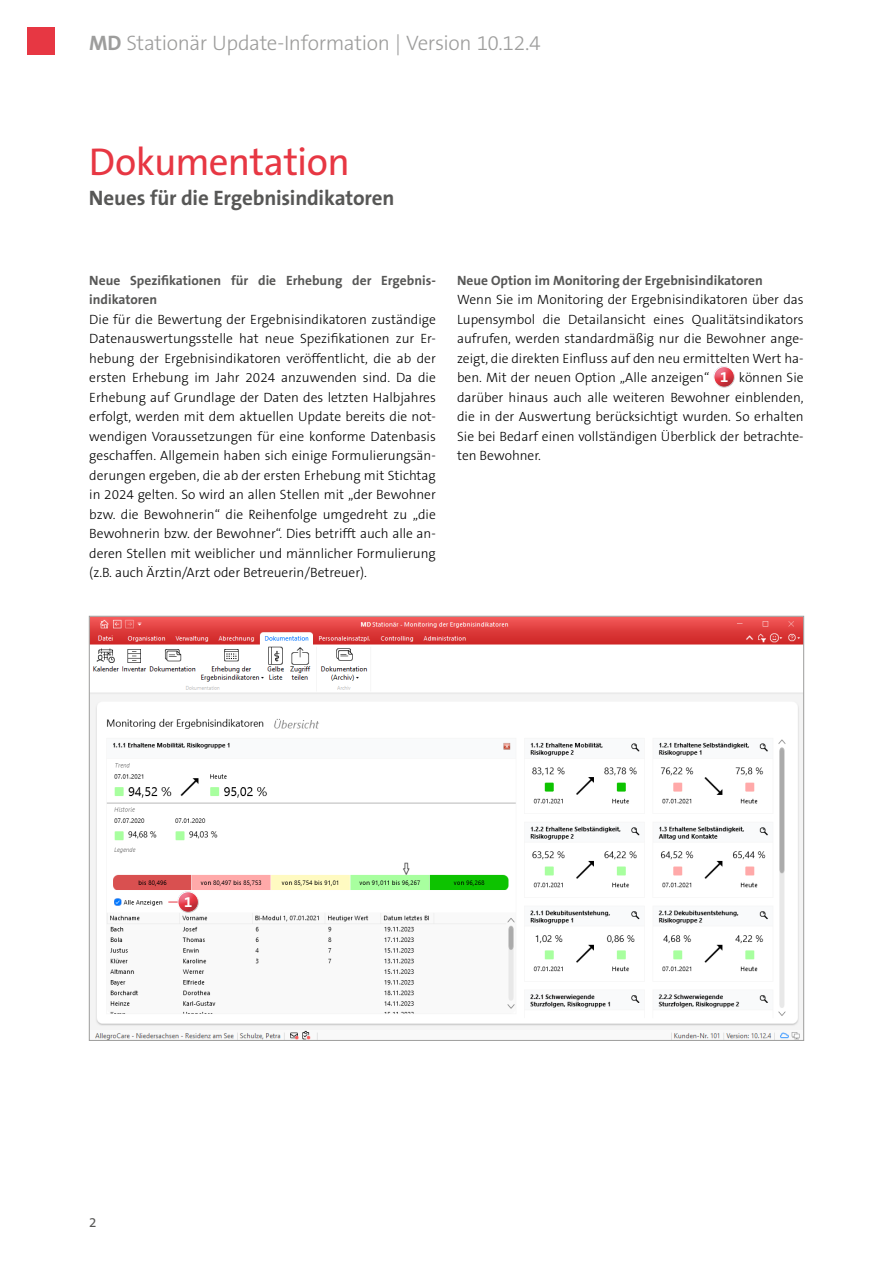
<style>
.page{position:relative;width:893px;height:1263px;background:#fff}
.page>*{position:absolute;margin:0;border:0;box-sizing:border-box;transform-origin:0 0}
.t1{font:39px "The Sans B5 Plain";letter-spacing:-.015em;color:#e73743}
.t2{font:300 21px "The Sans B3";letter-spacing:-.015em;color:#9d9d9c}
.t3{font:700 21px "The Sans B7";letter-spacing:-.01em;color:#575756}
.t4{font:700 15px "The Sans B7";color:#fff}
.t5{font:300 13.5px/19.5px "The Sans B3";color:#000;text-align:justify}
.t6{font:700 13.5px/19.5px "The Sans B7";color:#575756}
.t7{font:13.5px "The Sans B5 Plain";color:#575756}
.s1{font-family:"The Sans B7";font-weight:700}
.s2{font-family:"The Sans B7";font-weight:700;font-size:15px;color:#fff}
</style>
<div class="page">
<div style="left:28px;top:28px;width:27px;height:27px;background:#e73743"></div>
<div style="left:707px;top:365px;width:38px;height:25px;background:#000;opacity:.2"></div>
<img style="left:91px;top:618px;width:711px;height:421px">
<div style="left:167px;top:882px;width:39px;height:32px;background:#7682a5;opacity:.75"></div>
<div style="left:171px;top:890px;width:38px;height:25px;background:#000;opacity:.2"></div>
<h2 class="t2" style="left:89px;top:32px;width:453px"><span class="s1">MD</span> Stationär Update-Information | Version 10.12.4</h2>
<h1 class="t1" style="left:89px;top:141px;width:262px">Dokumentation</h1>
<h2 class="t3" style="left:89px;top:186px;width:307px">Neues für die Ergebnisindikatoren</h2>
<p class="t6" style="left:89px;top:271px;width:348px">Neue Spezifikationen für die Erhebung der Ergebnis&shy;indikatoren</p>
<p class="t5" style="left:89px;top:310px;width:348px">Die für die Bewertung der Ergebnisindikatoren zuständige Datenauswertungsstelle hat neue Spezifikationen zur Er&shy;hebung der Ergebnisindikatoren veröffentlicht, die ab der ersten Erhebung im Jahr 2024 anzuwenden sind. Da die Erhebung auf Grundlage der Daten des letzten Halbjahres erfolgt, werden mit dem aktuellen Update bereits die not&shy;wendigen Voraussetzungen für eine konforme Datenbasis geschaffen. Allgemein haben sich einige Formulierungsän&shy;derungen ergeben, die ab der ersten Erhebung mit Stichtag in 2024 gelten. So wird an allen Stellen mit „der Bewohner bzw. die Bewohnerin“ die Reihenfolge umgedreht zu „die Bewohnerin bzw. der Bewohner“. Dies betrifft auch alle an&shy;deren Stellen mit weiblicher und männlicher Formulierung (z.B. auch Ärztin/Arzt oder Betreuerin/Betreuer).</p>
<p class="t6" style="left:457px;top:271px;width:307px">Neue Option im Monitoring der Ergebnisindikatoren</p>
<p class="t5" style="left:457px;top:291px;width:348px">Wenn Sie im Monitoring der Ergebnisindikatoren über das Lupensymbol die Detailansicht eines Qualitätsindikators aufrufen, werden standardmäßig nur die Bewohner ange&shy;zeigt, die direkten Einfluss auf den neu ermittelten Wert ha&shy;ben. Mit der neuen Option „Alle anzeigen“ <span class="s2">1</span> können Sie darüber hinaus auch alle weiteren Bewohner einblenden, die in der Auswertung berücksichtigt wurden. So erhalten Sie bei Bedarf einen vollständigen Überblick der betrachte&shy;ten Bewohner.</p>
<p class="t4" style="left:184px;top:894px;width:10px">1</p>
<p class="t7" style="left:89px;top:1215px;width:9px">2</p>
</div>
